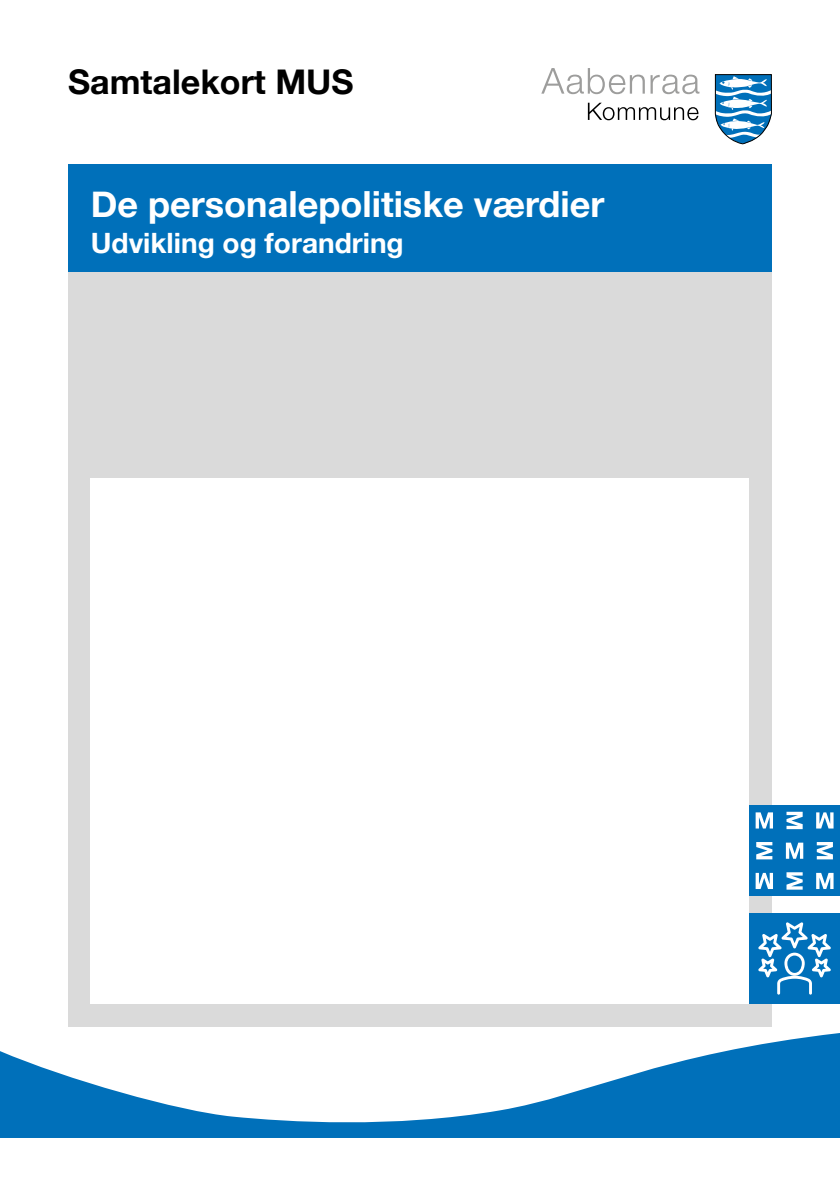
<style>
.page{position:relative;width:840px;height:1191px;background:#fff}
.page>*{position:absolute;margin:0;border:0;box-sizing:border-box;transform-origin:0 0}
.t1{font:700 36px "Helvetica Neue";color:#fff}
.t2{font:700 34px "Helvetica Neue";color:#000}
.t3{font:700 28px "Helvetica Neue";color:#fff}
</style>
<div class="page">
<div style="left:68px;top:272px;width:703px;height:754px;background:#dadada"></div>
<div style="left:91px;top:478px;width:657px;height:525px;background:#fff"></div>
<div style="left:68px;top:164px;width:703px;height:108px;background:#0070ba"></div>
<div style="left:748px;top:805px;width:91px;height:91px;background:#0070ba"></div>
<svg style="left:755px;top:812px;width:17px;height:16px"></svg>
<svg style="left:816px;top:873px;width:17px;height:16px"></svg>
<svg style="left:786px;top:811px;width:16px;height:18px"></svg>
<svg style="left:816px;top:842px;width:16px;height:17px"></svg>
<svg style="left:785px;top:842px;width:17px;height:16px"></svg>
<svg style="left:756px;top:842px;width:16px;height:17px"></svg>
<svg style="left:786px;top:872px;width:16px;height:17px"></svg>
<svg style="left:816px;top:812px;width:17px;height:16px"></svg>
<svg style="left:755px;top:873px;width:17px;height:16px"></svg>
<svg style="left:541px;top:68px;width:103px;height:26px"></svg>
<svg style="left:650px;top:75px;width:49px;height:19px"></svg>
<svg style="left:587px;top:103px;width:111px;height:17px"></svg>
<svg style="left:714px;top:74px;width:57px;height:70px"></svg>
<svg style="left:0;top:1033px;width:839px;height:104px"></svg>
<div style="left:748px;top:913px;width:91px;height:90px;background:#0070ba"></div>
<svg style="left:758px;top:922px;width:72px;height:72px"></svg>
<p class="t2" style="left:68px;top:55px;width:287px">Samtalekort MUS</p>
<p class="t1" style="left:91px;top:175px;width:515px">De personalepolitiske værdier</p>
<p class="t3" style="left:91px;top:221px;width:314px">Udvikling og forandring</p>
</div>
